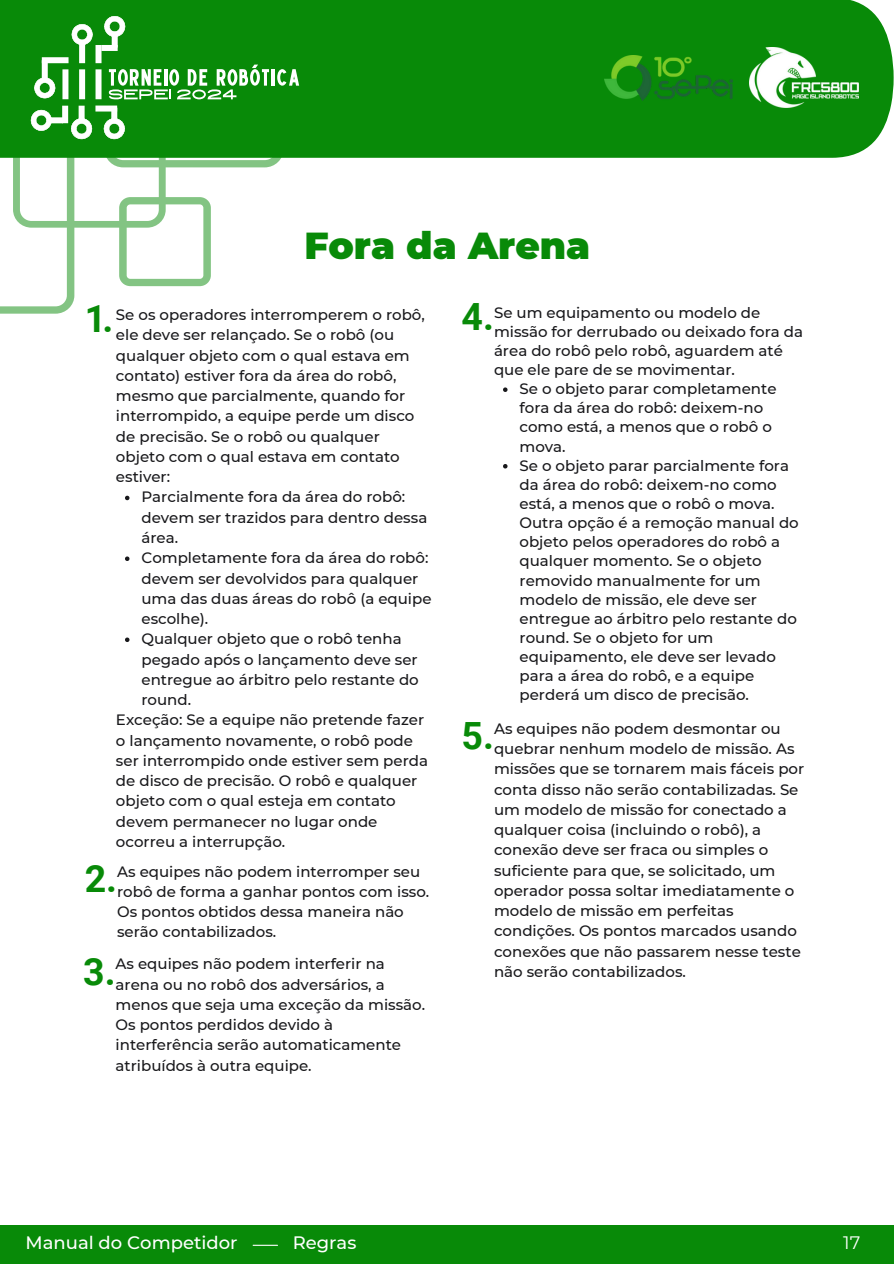
<style>
.page{position:relative;width:894px;height:1264px;background:#fff}
.page>*{position:absolute;margin:0;border:0;box-sizing:border-box;transform-origin:0 0}
.t1{font:900 37.5px "Montserrat";color:#088a08}
.t2{font:700 37.5px "Roboto";color:#088a08}
.t3{font:500 18px "Montserrat";color:#fff}
.t4{font:18px "Montserrat";color:#fff}
.t5{font:500 15px/20.2px "Montserrat";color:#18181b}
</style>
<div class="page">
<div style="left:299px;top:0;width:594px;height:158px;background:#088a08"></div>
<img style="left:604px;top:55px;width:127px;height:45px">
<svg style="left:0;top:0;width:299px;height:314px"></svg>
<img style="left:749px;top:48px;width:108px;height:60px">
<div style="left:0;top:1224px;width:893px;height:39px;background:#088a08"></div>
<svg style="left:253px;top:1244px;width:24px;height:1px"></svg>
<svg style="left:125px;top:495px;width:4px;height:5px"></svg>
<svg style="left:125px;top:556px;width:4px;height:5px"></svg>
<svg style="left:125px;top:637px;width:4px;height:5px"></svg>
<svg style="left:503px;top:387px;width:4px;height:5px"></svg>
<svg style="left:503px;top:464px;width:4px;height:4px"></svg>
<p class="t1" style="left:304px;top:222px;width:287px">Fora da Arena</p>
<h1 class="t2" style="left:85px;top:297px;width:30px">1.</h1>
<h3 class="t5" style="left:116px;top:304px;width:310px">Se os operadores interromperem o robô, ele deve ser relançado. Se o robô (ou qualquer objeto com o qual estava em contato) estiver fora da área do robô, mesmo que parcialmente, quando for interrompido, a equipe perde um disco de precisão. Se o robô ou qualquer objeto com o qual estava em contato estiver:</h3>
<p class="t5" style="left:141px;top:487px;width:287px">Parcialmente fora da área do robô: devem ser trazidos para dentro dessa área.</p>
<p class="t5" style="left:141px;top:547px;width:291px">Completamente fora da área do robô: devem ser devolvidos para qualquer uma das duas áreas do robô (a equipe escolhe).</p>
<h3 class="t5" style="left:141px;top:628px;width:279px">Qualquer objeto que o robô tenha pegado após o lançamento deve ser entregue ao árbitro pelo restante do round.</h3>
<p class="t5" style="left:116px;top:709px;width:313px">Exceção: Se a equipe não pretende fazer o lançamento novamente, o robô pode ser interrompido onde estiver sem perda de disco de precisão. O robô e qualquer objeto com o qual esteja em contato devem permanecer no lugar onde ocorreu a interrupção.</p>
<p class="t5" style="left:117px;top:861px;width:313px">As equipes não podem interromper seu robô de forma a ganhar pontos com isso.<br>Os pontos obtidos dessa maneira não serão contabilizados.</p>
<h1 class="t2" style="left:85px;top:857px;width:34px">2.</h1>
<h2 class="t2" style="left:83px;top:949px;width:34px">3.</h2>
<h3 class="t5" style="left:116px;top:953px;width:311px">As equipes não podem interferir na arena ou no robô dos adversários, a menos que seja uma exceção da missão.<br>Os pontos perdidos devido à interferência serão automaticamente atribuídos à outra equipe.</h3>
<h3 class="t2" style="left:461px;top:295px;width:34px">4.</h3>
<p class="t5" style="left:494px;top:303px;width:310px;line-height:19.2px">Se um equipamento ou modelo de missão for derrubado ou deixado fora da área do robô pelo robô, aguardem até que ele pare de se movimentar.</p>
<h3 class="t5" style="left:519px;top:379px;width:258px;line-height:19.2px">Se o objeto parar completamente fora da área do robô: deixem-no como está, a menos que o robô o mova.</h3>
<h1 class="t5" style="left:519px;top:456px;width:281px;line-height:19.2px">Se o objeto parar parcialmente fora da área do robô: deixem-no como está, a menos que o robô o mova.<br>Outra opção é a remoção manual do objeto pelos operadores do robô a qualquer momento. Se o objeto removido manualmente for um modelo de missão, ele deve ser entregue ao árbitro pelo restante do round. Se o objeto for um equipamento, ele deve ser levado para a área do robô, e a equipe perderá um disco de precisão.</h1>
<h1 class="t2" style="left:461px;top:714px;width:34px">5.</h1>
<h3 class="t5" style="left:494px;top:718px;width:312px">As equipes não podem desmontar ou quebrar nenhum modelo de missão. As missões que se tornarem mais fáceis por conta disso não serão contabilizadas. Se um modelo de missão for conectado a qualquer coisa (incluindo o robô), a conexão deve ser fraca ou simples o suficiente para que, se solicitado, um operador possa soltar imediatamente o modelo de missão em perfeitas condições. Os pontos marcados usando conexões que não passarem nesse teste não serão contabilizados.</h3>
<p class="t3" style="left:26px;top:1231px;width:213px">Manual do Competidor</p>
<h1 class="t3" style="left:292px;top:1231px;width:65px">Regras</h1>
<h1 class="t4" style="left:843px;top:1231px;width:19px">17</h1>
</div>
